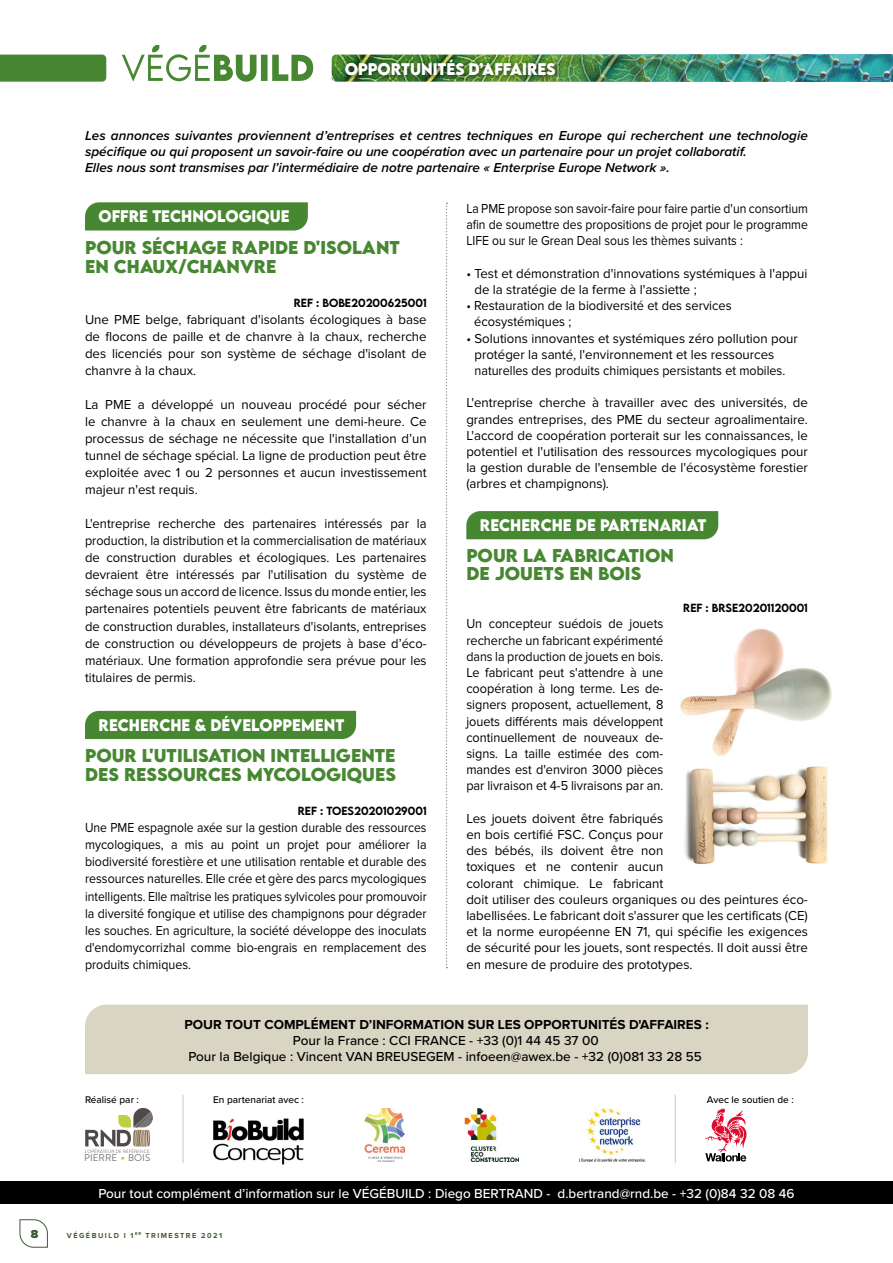
<style>
.page{position:relative;width:893px;height:1263px;background:#fff}
.page>*{position:absolute;margin:0;border:0;box-sizing:border-box;transform-origin:0 0}
.t1{font:700 16.5px/18.9px "LEMONMILK";color:#478732}
.t2{font:700 15px "LEMONMILK";color:#fff;scale:.95 1}
.t3{font:700 14.85px "LEMONMILK";color:#fff;scale:.95 1}
.t4{font:13.5px/16.2px "Proxima Nova";color:#000;text-align:justify}
.t5{font:13.5px/17.1px "Proxima Nova";color:#000;text-align:justify;scale:.9 1}
.t6{font:13.5px/17.1px "Proxima Nova";color:#000;text-align:justify;scale:.96 1}
.t7{font:13.5px/16.2px "Proxima Nova";color:#000;text-align:justify;scale:.94 1}
.t8{font:italic 600 13.5px/16.2px "Proxima Nova";color:#000}
.t9{font:500 13.5px/16.2px "Proxima Nova";color:#000;text-align:center}
.t10{font:500 13.5px "Proxima Nova";color:#fff}
.t11{font:700 13.5px "Proxima Nova";color:#000}
.t12{font:13.5px/16.2px "Proxima Nova";color:#000;scale:.95 1}
.t13{font:900 12px "Proxima Nova";color:#3e5a35}
.t14{font:500 10.5px "LEMONMILK";color:#000}
.t15{font:500 10.05px "Proxima Nova";color:#000}
.t16{font:9.75px "Brandon Grotesque";color:#7b7475}
.t17{font:700 7.5px "Proxima Nova";letter-spacing:.2em;color:#3e5a35}
</style>
<div class="page">
<img style="left:332px;top:55px;width:173px;height:27px">
<div style="left:0;top:55px;width:106px;height:27px;background:#478732"></div>
<svg style="left:122px;top:45px;width:191px;height:37px"></svg>
<img style="left:505px;top:55px;width:388px;height:27px">
<svg style="left:19px;top:1219px;width:29px;height:29px"></svg>
<div style="left:342px;top:56px;width:219px;height:25px;background:#000;opacity:.5"></div>
<div style="left:85px;top:202px;width:223px;height:28px;background:#478732"></div>
<div style="left:85px;top:711px;width:271px;height:28px;background:#478732"></div>
<div style="left:466px;top:511px;width:252px;height:28px;background:#478732"></div>
<svg style="left:446px;top:203px;width:1px;height:765px"></svg>
<div style="left:0;top:1181px;width:893px;height:23px;background:#000"></div>
<hr style="left:183px;top:1095px;width:1px;height:68px;background:#c6c6c6">
<hr style="left:675px;top:1095px;width:1px;height:68px;background:#c6c6c6">
<svg style="left:705px;top:1108px;width:41px;height:53px"></svg>
<img style="left:579px;top:1108px;width:66px;height:53px">
<img style="left:365px;top:1108px;width:40px;height:53px">
<img style="left:465px;top:1108px;width:54px;height:53px">
<img style="left:213px;top:1118px;width:91px;height:46px">
<svg style="left:85px;top:1108px;width:68px;height:51px"></svg>
<img style="left:680px;top:628px;width:152px;height:128px">
<img style="left:684px;top:766px;width:144px;height:98px">
<div style="left:85px;top:1004px;width:723px;height:70px;background:#d8d5c3"></div>
<p class="t2" style="left:345px;top:58px;width:224px">OPPORTUNITÉS D’AFFAIRES</p>
<p class="t8" style="left:85px;top:127px;width:724px">Les annonces suivantes proviennent d’entreprises et centres techniques en Europe qui recherchent une technologie spécifique ou qui proposent un savoir-faire ou une coopération avec un partenaire pour un projet collaboratif.<br>Elles nous sont transmises par l’intermédiaire de notre partenaire « Enterprise Europe Network ».</p>
<p class="t3" style="left:99px;top:206px;width:203px">OFFRE TECHNOLOGIQUE</p>
<p class="t1" style="left:85px;top:238px;width:316px">POUR SÉCHAGE RAPIDE D'ISOLANT<br>EN CHAUX/CHANVRE</p>
<p class="t14" style="left:294px;top:296px;width:8px">REF</p>
<p class="t14" style="left:316px;top:296px;width:15px">: BOBE</p>
<p class="t14" style="left:351px;top:296px;width:77px">20200625001</p>
<p class="t4" style="left:85px;top:311px;width:343px;line-height:17.1px">Une PME belge, fabriquant d'isolants écologiques à base de flocons de paille et de chanvre à la chaux, recherche des licenciés pour son système de séchage d'isolant de chanvre à la chaux.</p>
<p class="t4" style="left:85px;top:396px;width:343px;line-height:17.1px">La PME a développé un nouveau procédé pour sécher le chanvre à la chaux en seulement une demi-heure. Ce processus de séchage ne nécessite que l'installation d’un tunnel de séchage spécial. La ligne de production peut être exploitée avec 1 ou 2 personnes et aucun investissement majeur n'est requis.</p>
<p class="t6" style="left:85px;top:515px;width:357px">L'entreprise recherche des partenaires intéressés par la production, la distribution et la commercialisation de matériaux de construction durables et écologiques. Les partenaires devraient être intéressés par l'utilisation du système de séchage sous un accord de licence. Issus du monde entier, les partenaires potentiels peuvent être fabricants de matériaux de construction durables, installateurs d'isolants, entreprises de construction ou développeurs de projets à base d’éco&shy;matériaux. Une formation approfondie sera prévue pour les titulaires de permis.</p>
<p class="t3" style="left:99px;top:715px;width:260px">RECHERCHE &amp; DÉVELOPPEMENT</p>
<p class="t1" style="left:85px;top:746px;width:312px">POUR L'UTILISATION INTELLIGENTE<br>DES RESSOURCES MYCOLOGIQUES</p>
<p class="t14" style="left:298px;top:804px;width:8px">REF</p>
<p class="t14" style="left:320px;top:804px;width:15px">: TOE</p>
<p class="t14" style="left:348px;top:804px;width:81px">S20201029001</p>
<p class="t5" style="left:85px;top:819px;width:381px">Une PME espagnole axée sur la gestion durable des ressources mycologiques, a mis au point un projet pour améliorer la biodiversité forestière et une utilisation rentable et durable des ressources naturelles. Elle crée et gère des parcs mycologiques intelligents. Elle maîtrise les pratiques sylvicoles pour promouvoir la diversité fongique et utilise des champignons pour dégrader les souches. En agriculture, la société développe des inoculats d'endomycorrizhal comme bio-engrais en remplacement des produits chimiques.</p>
<p class="t5" style="left:466px;top:201px;width:381px;line-height:16.2px">La PME propose son savoir-faire pour faire partie d'un consortium afin de soumettre des propositions de projet pour le programme LIFE ou sur le Grean Deal sous les thèmes suivants :</p>
<p class="t4" style="left:474px;top:265px;width:334px;text-indent:-8px">• Test et démonstration d'innovations systémiques à l'appui de la stratégie de la ferme à l'assiette ;</p>
<p class="t12" style="left:474px;top:298px;width:272px;text-indent:-8px">• Restauration de la biodiversité et des services écosystémiques ;</p>
<p class="t4" style="left:474px;top:330px;width:325px;text-align:left;text-indent:-8px">• Solutions innovantes et systémiques zéro pollution pour protéger la santé, l'environnement et les ressources naturelles des produits chimiques persistants et mobiles.</p>
<p class="t4" style="left:466px;top:395px;width:343px">L'entreprise cherche à travailler avec des universités, de grandes entreprises, des PME du secteur agroalimentaire.<br>L'accord de coopération porterait sur les connaissances, le potentiel et l'utilisation des ressources mycologiques pour la gestion durable de l'ensemble de l'écosystème forestier (arbres et champignons).</p>
<p class="t3" style="left:480px;top:515px;width:240px">RECHERCHE DE PARTENARIAT</p>
<p class="t1" style="left:466px;top:546px;width:209px;line-height:18px">POUR LA FABRICATION<br>DE JOUETS EN BOIS</p>
<p class="t14" style="left:683px;top:601px;width:8px">REF</p>
<p class="t14" style="left:705px;top:601px;width:104px">: BRSE20201120001</p>
<p class="t7" style="left:466px;top:616px;width:211px">Un concepteur suédois de jouets recherche un fabricant expérimenté dans la production de jouets en bois.<br>Le fabricant peut s'attendre à une coopération à long terme. Les de&shy;signers proposent, actuellement, 8 jouets différents mais développent continuellement de nouveaux de&shy;signs. La taille estimée des com&shy;mandes est d'environ 3000 pièces par livraison et 4-5 livraisons par an.</p>
<p class="t4" style="left:466px;top:810px;width:343px;text-align:left">Les jouets doivent être fabriqués<br>en bois certifié FSC. Conçus pour<br>des bébés, ils doivent être non<br>toxiques et ne contenir aucun<br>colorant chimique. Le fabricant<br>doit utiliser des couleurs organiques ou des peintures éco&shy;labellisées. Le fabricant doit s'assurer que les certificats (CE) et la norme européenne EN 71, qui spécifie les exigences de sécurité pour les jouets, sont respectés. Il doit aussi être en mesure de produire des prototypes.</p>
<p class="t11" style="left:184px;top:1018px;width:526px">POUR TOUT COMPLÉMENT D’INFORMATION SUR LES OPPORTUNITÉS D'AFFAIRES :</p>
<p class="t9" style="left:188px;top:1031px;width:515px">Pour la France : CCI FRANCE - +33 (0)1 44 45 37 00<br>Pour la Belgique : Vincent VAN BREUSEGEM - infoeen@awex.be - +32 (0)081 33 28 55</p>
<p class="t15" style="left:85px;top:1092px;width:55px">Réalisé par :</p>
<p class="t15" style="left:213px;top:1092px;width:92px">En partenariat avec :</p>
<p class="t15" style="left:707px;top:1092px;width:88px">Avec le soutien de :</p>
<p class="t16" style="left:84px;top:1151px;width:68px">PIERRE BOIS</p>
<p class="t10" style="left:98px;top:1183px;width:698px">Pour tout complément d’information sur le VÉGÉBUILD : Diego BERTRAND - d.bertrand@rnd.be - +32 (0)84 32 08 46</p>
<p class="t13" style="left:31px;top:1227px;width:9px">8</p>
<p class="t17" style="left:145px;top:1232px;width:78px">TRIMESTRE 2021</p>
<p class="t17" style="left:67px;top:1232px;width:76px">VÉGÉBUILD I 1 <sup>ER</sup></p>
</div>
